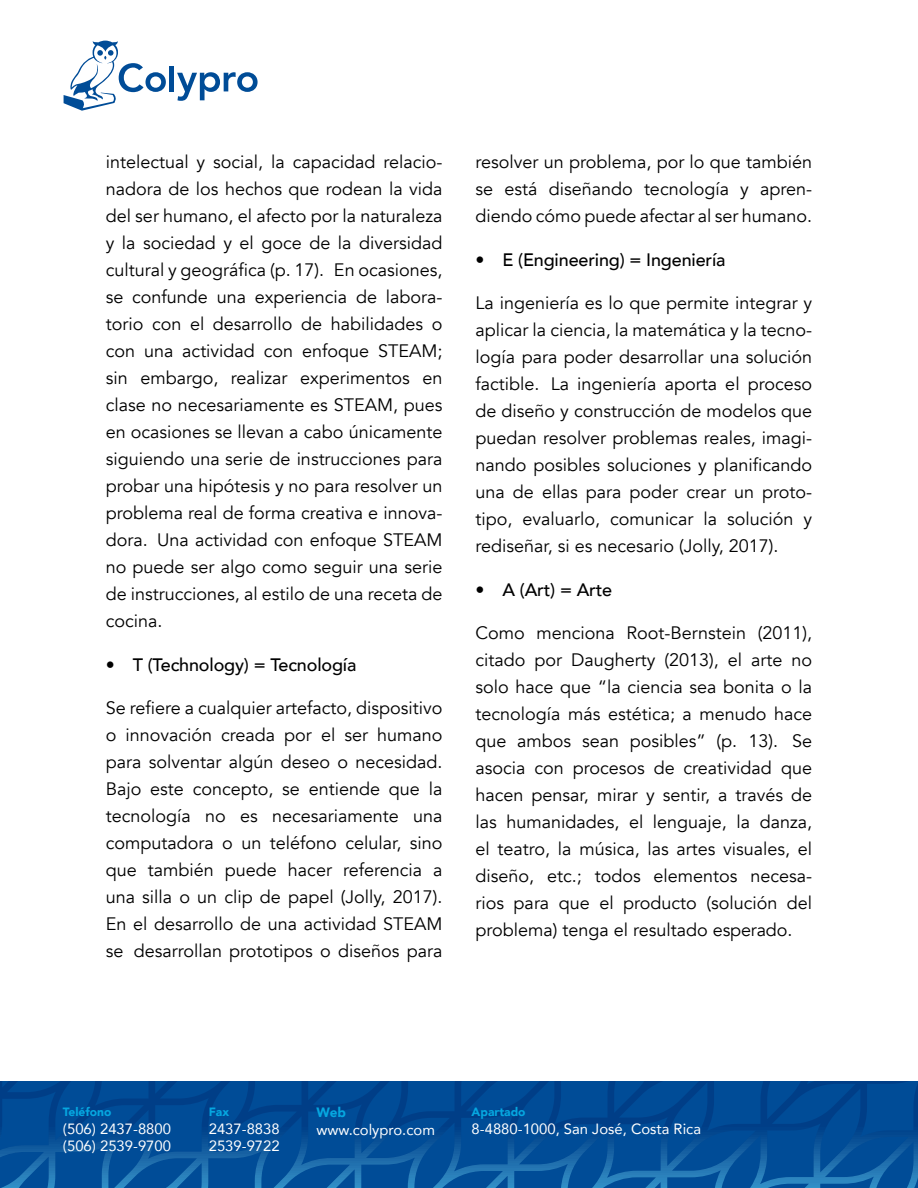
<style>
.page{position:relative;width:918px;height:1188px;background:#fff}
.page>*{position:absolute;margin:0;border:0;box-sizing:border-box;transform-origin:0 0}
.texto{font:18px/27px "Avenir";color:#000;text-align:justify}
.t1{font:500 18px "Avenir";letter-spacing:-.01em;color:#000}
.t2{font:14.85px/17.9px "Avenir";color:#fff}
.t3{font:900 13.5px "Avenir";color:#06a7e0}
.t4{font:900 12px "Avenir";color:#06a7e0}
</style>
<div class="page">
<hr style="left:170px;top:66px;width:4px;height:25px;background:#004c97">
<svg style="left:177px;top:72px;width:81px;height:29px"></svg>
<svg style="left:64px;top:41px;width:102px;height:70px"></svg>
<svg style="left:813px;top:1082px;width:105px;height:106px;background:#055098"></svg>
<svg style="left:0;top:1082px;width:813px;height:106px;background:#044e97"></svg>
<p class="texto" style="left:106px;top:149px;width:338px">intelectual y social, la capacidad relacio&shy;nadora de los hechos que rodean la vida del ser humano, el afecto por la naturaleza y la sociedad y el goce de la diversidad cultural y geográfica (p. 17). En ocasiones, se confunde una experiencia de labora&shy;torio con el desarrollo de habilidades o con una actividad con enfoque STEAM; sin embargo, realizar experimentos en clase no necesariamente es STEAM, pues en ocasiones se llevan a cabo únicamente siguiendo una serie de instrucciones para probar una hipótesis y no para resolver un problema real de forma creativa e innova&shy;dora. Una actividad con enfoque STEAM no puede ser algo como seguir una serie de instrucciones, al estilo de una receta de cocina.</p>
<p class="t1" style="left:106px;top:649px;width:252px">• T (Technology) = Tecnología</p>
<p class="texto" style="left:106px;top:695px;width:338px">Se refiere a cualquier artefacto, dispositivo o innovación creada por el ser humano para solventar algún deseo o necesidad.<br>Bajo este concepto, se entiende que la tecnología no es necesariamente una computadora o un teléfono celular, sino que también puede hacer referencia a una silla o un clip de papel (Jolly, 2017).<br>En el desarrollo de una actividad STEAM se desarrollan prototipos o diseños para</p>
<p class="texto" style="left:476px;top:149px;width:338px">resolver un problema, por lo que también se está diseñando tecnología y apren&shy;diendo cómo puede afectar al ser humano.</p>
<p class="t1" style="left:476px;top:244px;width:252px">• E (Engineering) = Ingeniería</p>
<p class="texto" style="left:476px;top:290px;width:338px">La ingeniería es lo que permite integrar y aplicar la ciencia, la matemática y la tecno&shy;logía para poder desarrollar una solución factible. La ingeniería aporta el proceso de diseño y construcción de modelos que puedan resolver problemas reales, imagi&shy;nando posibles soluciones y planificando una de ellas para poder crear un proto&shy;tipo, evaluarlo, comunicar la solución y rediseñar, si es necesario (Jolly, 2017).</p>
<p class="t1" style="left:476px;top:574px;width:138px">• A (Art) = Arte</p>
<p class="texto" style="left:476px;top:620px;width:338px">Como menciona Root-Bernstein (2011), citado por Daugherty (2013), el arte no solo hace que “la ciencia sea bonita o la tecnología más estética; a menudo hace que ambos sean posibles” (p. 13). Se asocia con procesos de creatividad que hacen pensar, mirar y sentir, a través de las humanidades, el lenguaje, la danza, el teatro, la música, las artes visuales, el diseño, etc.; todos elementos necesa&shy;rios para que el producto (solución del problema) tenga el resultado esperado.</p>
<p class="t4" style="left:63px;top:1101px;width:50px">Teléfono</p>
<p class="t2" style="left:63px;top:1119px;width:110px">(506) 2437-8800 (506) 2539-9700</p>
<p class="t4" style="left:209px;top:1101px;width:22px">Fax</p>
<p class="t2" style="left:209px;top:1119px;width:72px">2437-8838<br>2539-9722</p>
<p class="t3" style="left:317px;top:1101px;width:31px">Web</p>
<p class="t2" style="left:317px;top:1120px;width:120px">www.colypro.com</p>
<p class="t4" style="left:472px;top:1101px;width:55px">Apartado</p>
<p class="t2" style="left:472px;top:1119px;width:231px">8-4880-1000, San José, Costa Rica</p>
</div>
